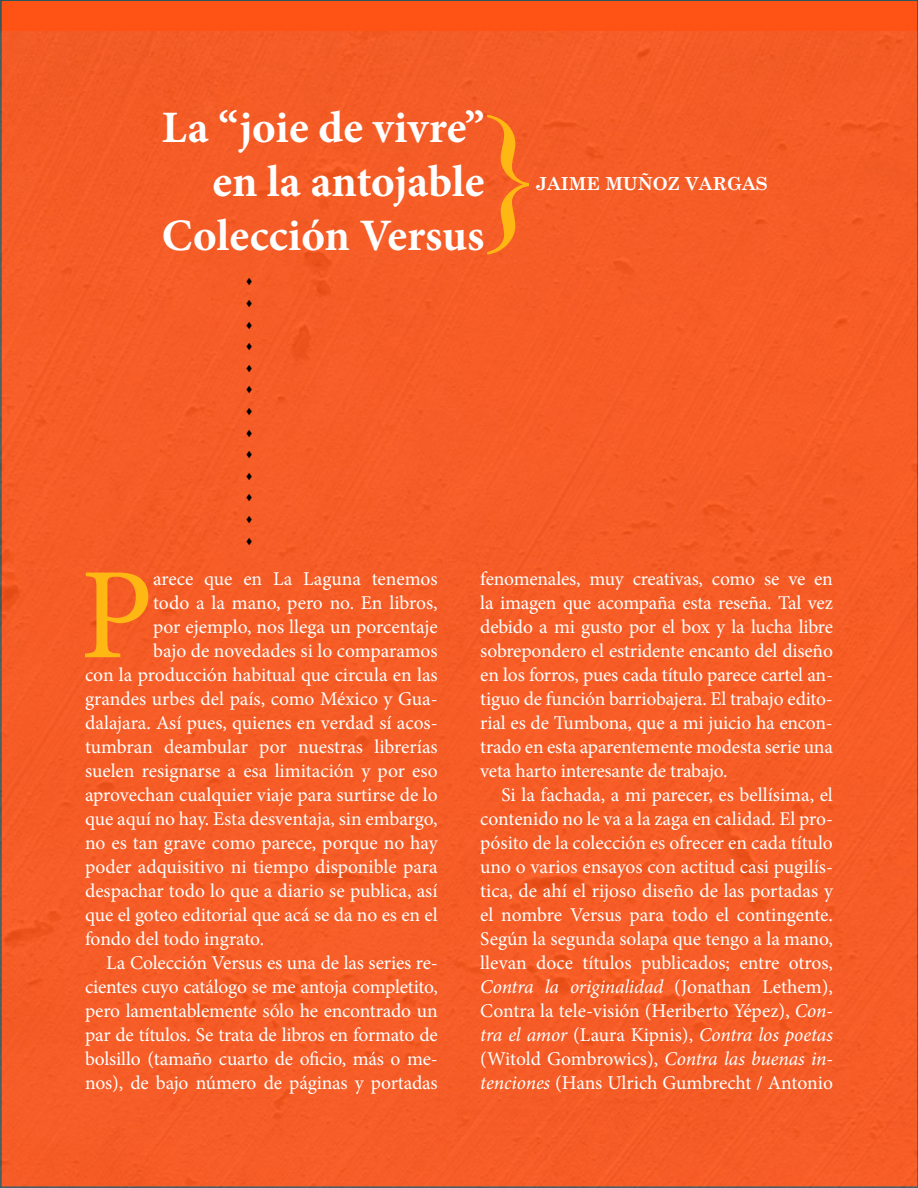
<style>
.page{position:relative;width:918px;height:1188px;background:#fff}
.page>*{position:absolute;margin:0;border:0;box-sizing:border-box;transform-origin:0 0}
.t1{font:150px "Century Schoolbook";color:#ffb813}
.t2{font:130.2px "Minion Pro";color:#ffb813}
.t3{font:700 45px/54px "Minion Pro";color:#fff;text-align:right}
.t4{font:19.5px/24px "Minion Pro";letter-spacing:-.005em;color:#fff;text-align:justify}
.t5{font:700 18px "Century Schoolbook";color:#fff}
.t6{font:18px/21.6px "Wingdings";color:#000;text-align:justify}
.s1{font-style:italic}
</style>
<div class="page">
<div style="left:0;top:0;width:916px;height:31px;background:#ff5215"></div>
<div style="left:0;top:31px;width:918px;height:1157px;background:#f65c26"></div>
<h3 class="t3" style="left:162px;top:100px;width:324px">La “joie de vivre” en la antojable<br>Colección Versus</h3>
<h1 class="t1" style="left:487px;top:45px;width:51px">}</h1>
<p class="t5" style="left:536px;top:170px;width:234px">JAIME MUÑOZ VARGAS</p>
<p class="t6" style="left:245px;top:271px;width:10px">▲ ▲ ▲ ▲ ▲ ▲ ▲ ▲ ▲ ▲ ▲ ▲ ▲</p>
<h2 class="t2" style="left:80px;top:528px;width:75px">P</h2>
<p class="t4" style="left:153px;top:567px;width:286px">arece que en La Laguna tenemos</p>
<p class="t4" style="left:153px;top:591px;width:286px">todo a la mano, pero no. En libros,</p>
<p class="t4" style="left:153px;top:615px;width:286px">por ejemplo, nos llega un porcentaje</p>
<p class="t4" style="left:153px;top:639px;width:286px">bajo de novedades si lo comparamos</p>
<p class="t4" style="left:85px;top:663px;width:354px">con la producción habitual que circula en las</p>
<p class="t4" style="left:85px;top:687px;width:354px">grandes urbes del país, como México y Gua-</p>
<p class="t4" style="left:85px;top:711px;width:354px">dalajara. Así pues, quienes en verdad sí acos-</p>
<p class="t4" style="left:85px;top:735px;width:354px">tumbran deambular por nuestras librerías</p>
<p class="t4" style="left:85px;top:759px;width:354px">suelen resignarse a esa limitación y por eso</p>
<p class="t4" style="left:85px;top:783px;width:354px">aprovechan cualquier viaje para surtirse de lo</p>
<p class="t4" style="left:85px;top:807px;width:354px">que aquí no hay. Esta desventaja, sin embargo,</p>
<p class="t4" style="left:85px;top:831px;width:354px">no es tan grave como parece, porque no hay</p>
<p class="t4" style="left:85px;top:855px;width:354px">poder adquisitivo ni tiempo disponible para</p>
<p class="t4" style="left:85px;top:879px;width:354px">despachar todo lo que a diario se publica, así</p>
<p class="t4" style="left:85px;top:903px;width:354px">que el goteo editorial que acá se da no es en el</p>
<p class="t4" style="left:85px;top:927px;width:181px">fondo del todo ingrato.</p>
<p class="t4" style="left:106px;top:951px;width:333px">La Colección Versus es una de las series re-</p>
<p class="t4" style="left:85px;top:975px;width:354px">cientes cuyo catálogo se me antoja completito,</p>
<p class="t4" style="left:85px;top:999px;width:354px">pero lamentablemente sólo he encontrado un</p>
<p class="t4" style="left:85px;top:1023px;width:354px">par de títulos. Se trata de libros en formato de</p>
<p class="t4" style="left:85px;top:1047px;width:354px">bolsillo (tamaño cuarto de oficio, más o me-</p>
<p class="t4" style="left:85px;top:1071px;width:354px">nos), de bajo número de páginas y portadas</p>
<p class="t4" style="left:480px;top:567px;width:354px">fenomenales, muy creativas, como se ve en la imagen que acompaña esta reseña. Tal vez debido a mi gusto por el box y la lucha libre sobrepondero el estridente encanto del diseño en los forros, pues cada título parece cartel an&shy;tiguo de función barriobajera. El trabajo edito&shy;rial es de Tumbona, que a mi juicio ha encon&shy;trado en esta aparentemente modesta serie una veta harto interesante de trabajo.</p>
<p class="t4" style="left:480px;top:783px;width:354px;text-indent:21px">Si la fachada, a mi parecer, es bellísima, el contenido no le va a la zaga en calidad. El pro&shy;pósito de la colección es ofrecer en cada título uno o varios ensayos con actitud casi pugilís&shy;tica, de ahí el rijoso diseño de las portadas y el nombre Versus para todo el contingente.<br>Según la segunda solapa que tengo a la mano, llevan doce títulos publicados; entre otros, <span class="s1">Contra la originalidad</span> (Jonathan Lethem), Contra la tele-visión (Heriberto Yépez), <span class="s1">Con&shy;tra el amor</span> (Laura Kipnis), <span class="s1">Contra los poetas </span>(Witold Gombrowics), <span class="s1">Contra las buenas in&shy;tenciones</span> (Hans Ulrich Gumbrecht / Antonio</p>
</div>
